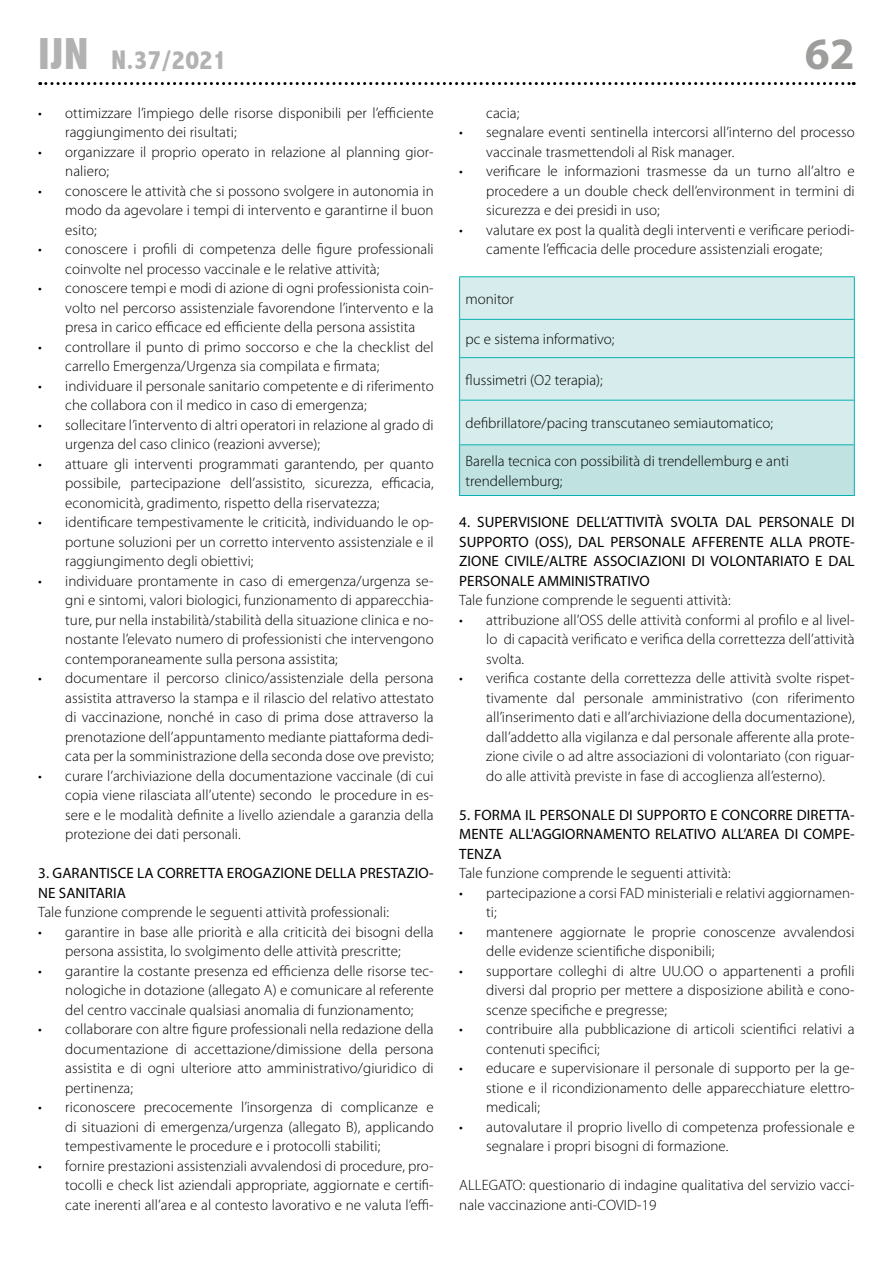
<style>
.page{position:relative;width:893px;height:1263px;background:#fff}
.page>*{position:absolute;margin:0;border:0;box-sizing:border-box;transform-origin:0 0}
.t1{font:700 45px "Myriad Pro";color:#9d9d9c}
.t2{font:800 condensed 27px "Abadi";color:#b3b2b2}
.t3{font:300 15px/19.5px "Myriad Pro";letter-spacing:.005em;color:#000;text-align:justify}
.t4{font:15px/19.5px "Myriad Pro";letter-spacing:.005em;color:#000;text-align:justify}
.s1{font-size:45px}
</style>
<div class="page">
<svg style="left:40px;top:82px;width:814px;height:3px"></svg>
<div style="left:460px;top:277px;width:394px;height:167px;background:#d7ecec"></div>
<div style="left:460px;top:445px;width:394px;height:50px;background:#c0e2e1"></div>
<hr style="left:459px;top:276px;width:396px;height:1px;background:#06b2b1">
<hr style="left:459px;top:277px;width:1px;height:42px;background:#06b2b1">
<hr style="left:854px;top:277px;width:1px;height:42px;background:#06b2b1">
<hr style="left:459px;top:319px;width:396px;height:1px;background:#06b2b1">
<hr style="left:459px;top:320px;width:1px;height:37px;background:#06b2b1">
<hr style="left:854px;top:320px;width:1px;height:37px;background:#06b2b1">
<hr style="left:459px;top:357px;width:396px;height:1px;background:#06b2b1">
<hr style="left:459px;top:358px;width:1px;height:42px;background:#06b2b1">
<hr style="left:854px;top:358px;width:1px;height:42px;background:#06b2b1">
<hr style="left:459px;top:400px;width:396px;height:1px;background:#06b2b1">
<hr style="left:459px;top:400px;width:1px;height:44px;background:#06b2b1">
<hr style="left:854px;top:400px;width:1px;height:44px;background:#06b2b1">
<hr style="left:459px;top:444px;width:396px;height:1px;background:#06b2b1">
<hr style="left:459px;top:445px;width:1px;height:50px;background:#06b2b1">
<hr style="left:854px;top:445px;width:1px;height:50px;background:#06b2b1">
<hr style="left:459px;top:495px;width:396px;height:1px;background:#06b2b1">
<h2 class="t2" style="left:38px;top:45px;width:190px"><span class="s1">IJN</span> N.37/2021</h2>
<h1 class="t1" style="left:805px;top:24px;width:51px">62</h1>
<p class="t3" style="left:486px;top:103px;width:35px">cacia;</p>
<p class="t3" style="left:486px;top:123px;width:370px;text-indent:-27px">• segnalare eventi sentinella intercorsi all’interno del processo vaccinale trasmettendoli al Risk manager.</p>
<p class="t3" style="left:486px;top:162px;width:370px;text-indent:-27px">• verificare le informazioni trasmesse da un turno all’altro e procedere a un double check dell’environment in termini di sicurezza e dei presidi in uso;</p>
<p class="t3" style="left:459px;top:220px;width:397px;text-align:center">• valutare ex post la qualità degli interventi e verificare periodi&shy;camente l’efficacia delle procedure assistenziali erogate;</p>
<p class="t3" style="left:65px;top:103px;width:370px;text-indent:-27px">• ottimizzare l’impiego delle risorse disponibili per l’efficiente raggiungimento dei risultati;</p>
<p class="t3" style="left:65px;top:142px;width:370px;text-indent:-27px">• organizzare il proprio operato in relazione al planning gior&shy;naliero;</p>
<p class="t3" style="left:65px;top:181px;width:370px;text-indent:-27px">• conoscere le attività che si possono svolgere in autonomia in modo da agevolare i tempi di intervento e garantirne il buon esito;</p>
<p class="t3" style="left:65px;top:240px;width:370px;text-indent:-27px">• conoscere i profili di competenza delle figure professionali coinvolte nel processo vaccinale e le relative attività;</p>
<p class="t3" style="left:65px;top:279px;width:370px;text-indent:-27px">• conoscere tempi e modi di azione di ogni professionista coin&shy;volto nel percorso assistenziale favorendone l’intervento e la presa in carico efficace ed efficiente della persona assistita</p>
<p class="t3" style="left:65px;top:337px;width:370px;text-indent:-27px">• controllare il punto di primo soccorso e che la checklist del carrello Emergenza/Urgenza sia compilata e firmata;</p>
<p class="t3" style="left:65px;top:376px;width:370px;text-indent:-27px">• individuare il personale sanitario competente e di riferimento che collabora con il medico in caso di emergenza;</p>
<p class="t3" style="left:65px;top:415px;width:370px;text-indent:-27px">• sollecitare l’intervento di altri operatori in relazione al grado di urgenza del caso clinico (reazioni avverse);</p>
<p class="t3" style="left:65px;top:454px;width:370px;text-indent:-27px">• attuare gli interventi programmati garantendo, per quanto possibile, partecipazione dell’assistito, sicurezza, efficacia, economicità, gradimento, rispetto della riservatezza;</p>
<p class="t3" style="left:65px;top:513px;width:370px;text-indent:-27px">• identificare tempestivamente le criticità, individuando le op&shy;portune soluzioni per un corretto intervento assistenziale e il raggiungimento degli obiettivi;</p>
<p class="t3" style="left:65px;top:571px;width:370px;text-indent:-27px">• individuare prontamente in caso di emergenza/urgenza se&shy;gni e sintomi, valori biologici, funzionamento di apparecchia&shy;ture, pur nella instabilità/stabilità della situazione clinica e no&shy;nostante l’elevato numero di professionisti che intervengono contemporaneamente sulla persona assistita;</p>
<p class="t3" style="left:65px;top:669px;width:370px;text-indent:-27px">• documentare il percorso clinico/assistenziale della persona assistita attraverso la stampa e il rilascio del relativo attestato di vaccinazione, nonché in caso di prima dose attraverso la prenotazione dell’appuntamento mediante piattaforma dedi&shy;cata per la somministrazione della seconda dose ove previsto;</p>
<p class="t3" style="left:65px;top:766px;width:370px;text-indent:-27px">• curare l’archiviazione della documentazione vaccinale (di cui copia viene rilasciata all’utente) secondo le procedure in es&shy;sere e le modalità definite a livello aziendale a garanzia della protezione dei dati personali.</p>
<p class="t4" style="left:38px;top:863px;width:397px">3. GARANTISCE LA CORRETTA EROGAZIONE DELLA PRESTAZIO-<br>NE SANITARIA</p>
<p class="t3" style="left:38px;top:903px;width:352px">Tale funzione comprende le seguenti attività professionali:</p>
<p class="t3" style="left:38px;top:922px;width:397px;text-align:center">• garantire in base alle priorità e alla criticità dei bisogni della persona assistita, lo svolgimento delle attività prescritte;</p>
<p class="t3" style="left:65px;top:961px;width:370px;text-indent:-27px">• garantire la costante presenza ed efficienza delle risorse tec&shy;nologiche in dotazione (allegato A) e comunicare al referente del centro vaccinale qualsiasi anomalia di funzionamento;</p>
<p class="t3" style="left:65px;top:1020px;width:370px;text-indent:-27px">• collaborare con altre figure professionali nella redazione della documentazione di accettazione/dimissione della persona assistita e di ogni ulteriore atto amministrativo/giuridico di pertinenza;</p>
<p class="t3" style="left:65px;top:1098px;width:370px;text-indent:-27px">• riconoscere precocemente l’insorgenza di complicanze e di situazioni di emergenza/urgenza (allegato B), applicando tempestivamente le procedure e i protocolli stabiliti;</p>
<p class="t3" style="left:65px;top:1156px;width:370px;text-indent:-27px">• fornire prestazioni assistenziali avvalendosi di procedure, pro&shy;tocolli e check list aziendali appropriate, aggiornate e certifi&shy;cate inerenti all’area e al contesto lavorativo e ne valuta l’effi-</p>
<p class="t3" style="left:466px;top:289px;width:50px">monitor</p>
<p class="t3" style="left:466px;top:330px;width:150px">pc e sistema informativo;</p>
<p class="t3" style="left:466px;top:370px;width:139px">flussimetri (O2 terapia);</p>
<p class="t3" style="left:466px;top:414px;width:309px">defibrillatore/pacing transcutaneo semiautomatico;</p>
<p class="t3" style="left:466px;top:451px;width:325px">Barella tecnica con possibilità di trendellemburg e anti trendellemburg;</p>
<p class="t4" style="left:459px;top:512px;width:397px">4. SUPERVISIONE DELL’ATTIVITÀ SVOLTA DAL PERSONALE DI SUPPORTO (OSS), DAL PERSONALE AFFERENTE ALLA PROTE-ZIONE CIVILE/ALTRE ASSOCIAZIONI DI VOLONTARIATO E DAL PERSONALE AMMINISTRATIVO</p>
<p class="t3" style="left:459px;top:591px;width:273px">Tale funzione comprende le seguenti attività:</p>
<p class="t3" style="left:486px;top:610px;width:370px;text-indent:-27px">• attribuzione all’OSS delle attività conformi al profilo e al livel&shy;lo di capacità verificato e verifica della correttezza dell’attività svolta.</p>
<p class="t3" style="left:486px;top:669px;width:370px;text-indent:-27px">• verifica costante della correttezza delle attività svolte rispet&shy;tivamente dal personale amministrativo (con riferimento all’inserimento dati e all’archiviazione della documentazione), dall’addetto alla vigilanza e dal personale afferente alla prote&shy;zione civile o ad altre associazioni di volontariato (con riguar&shy;do alle attività previste in fase di accoglienza all’esterno).</p>
<p class="t4" style="left:459px;top:805px;width:397px">5. FORMA IL PERSONALE DI SUPPORTO E CONCORRE DIRETTA-MENTE ALL'AGGIORNAMENTO RELATIVO ALL’AREA DI COMPE-TENZA</p>
<p class="t3" style="left:459px;top:864px;width:273px">Tale funzione comprende le seguenti attività:</p>
<p class="t3" style="left:486px;top:883px;width:370px;text-indent:-27px">• partecipazione a corsi FAD ministeriali e relativi aggiornamen&shy;ti;</p>
<p class="t3" style="left:486px;top:922px;width:370px;text-indent:-27px">• mantenere aggiornate le proprie conoscenze avvalendosi delle evidenze scientifiche disponibili;</p>
<p class="t3" style="left:486px;top:961px;width:370px;text-indent:-27px">• supportare colleghi di altre UU.OO o appartenenti a profili diversi dal proprio per mettere a disposizione abilità e cono&shy;scenze specifiche e pregresse;</p>
<p class="t3" style="left:486px;top:1020px;width:370px;text-indent:-27px">• contribuire alla pubblicazione di articoli scientifici relativi a contenuti specifici;</p>
<p class="t3" style="left:486px;top:1059px;width:370px;text-indent:-27px">• educare e supervisionare il personale di supporto per la ge&shy;stione e il ricondizionamento delle apparecchiature elettro&shy;medicali;</p>
<p class="t3" style="left:486px;top:1117px;width:370px;text-indent:-27px">• autovalutare il proprio livello di competenza professionale e segnalare i propri bisogni di formazione.</p>
<p class="t3" style="left:459px;top:1176px;width:397px">ALLEGATO: questionario di indagine qualitativa del servizio vacci&shy;nale vaccinazione anti-COVID-19</p>
</div>
